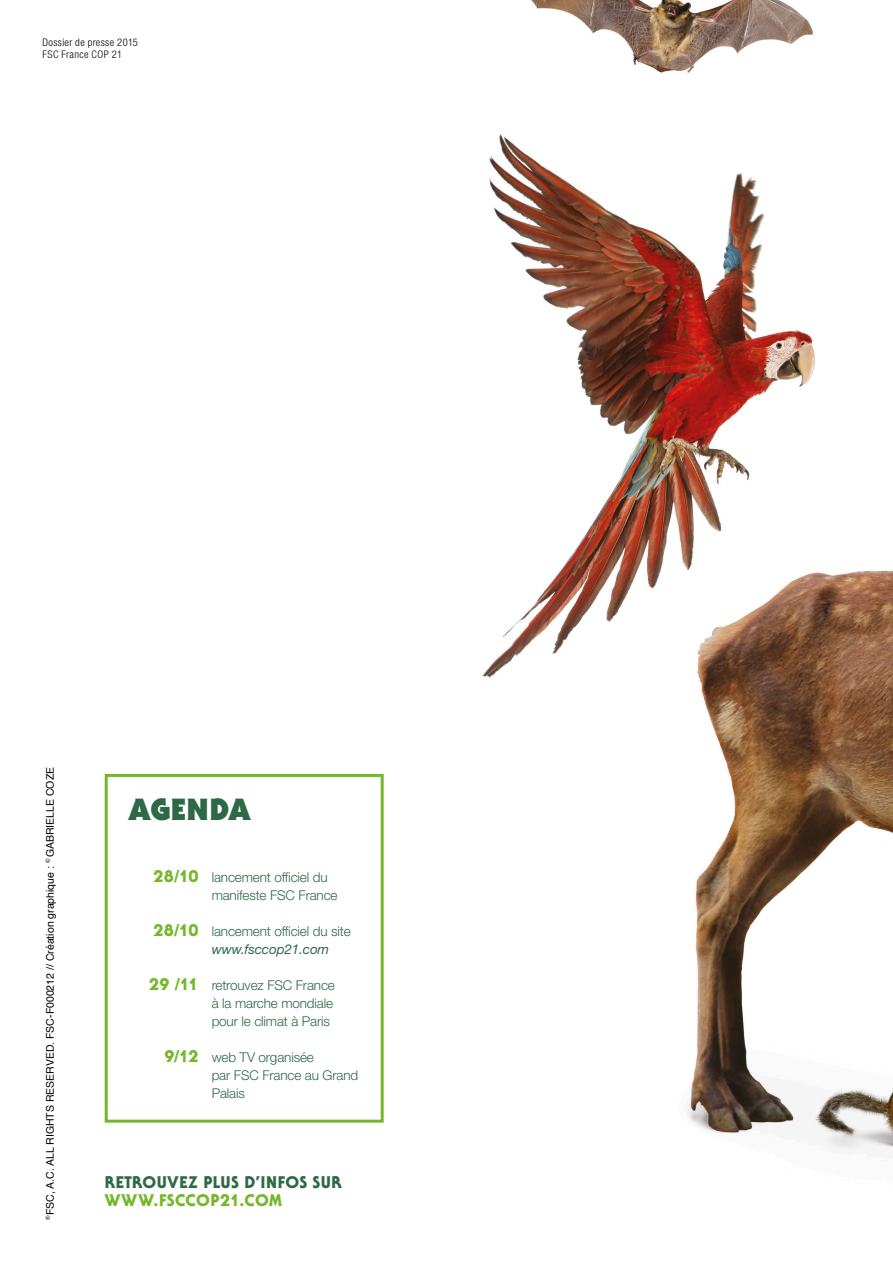
<style>
.page{position:relative;width:893px;height:1263px;background:#fff}
.page>*{position:absolute;margin:0;border:0;box-sizing:border-box;transform-origin:0 0}
.titre_2{font:900 30px "Serif Gothic Std";letter-spacing:.025em;color:#2e6946}
.soustitre_got{font:800 16.5px "Serif Gothic Std";letter-spacing:.025em;color:#75b72a}
.soustitre_got-2{font:800 16.5px "Serif Gothic Std";letter-spacing:.035em;color:#2e6946}
.texte_courant{font:300 13.5px/18px "Helvetica Neue LT Std";letter-spacing:-.01em;color:#2e6946}
.t1{font:10.5px "Helvetica";color:#000}
.t2{font:300 condensed 10.5px/12.6px "Helvetica Neue LT Std";letter-spacing:.035em;color:#000}
.s1{font-weight:400;font-style:italic}
</style>
<div class="page">
<img style="left:482px;top:134px;width:45px;height:544px">
<img style="left:527px;top:0;width:366px;height:1150px">
<div style="left:105px;top:774px;width:279px;height:349px;border:3px solid #75b72a"></div>
<p class="t2" style="left:43px;top:36px;width:97px">Dossier de presse 2015<br>FSC France COP 21</p>
<p class="t1" style="left:42px;top:1220px;width:455px;rotate:-90deg"><sup>®</sup>FSC, A.C. ALL RIGHTS RESERVED. FSC-F000212 // Création graphique : <sup>©</sup> GABRIELLE COZE</p>
<p class="titre_2" style="left:129px;top:790px;width:123px">AGENDA</p>
<p class="soustitre_got" style="left:154px;top:866px;width:47px">28/10</p>
<p class="soustitre_got" style="left:154px;top:920px;width:47px">28/10</p>
<p class="soustitre_got" style="left:149px;top:974px;width:51px">29 /11</p>
<p class="soustitre_got" style="left:164px;top:1046px;width:36px">9/12</p>
<p class="texte_courant" style="left:212px;top:868px;width:127px">lancement officiel du manifeste FSC France</p>
<p class="texte_courant" style="left:212px;top:922px;width:141px">lancement officiel du site <span class="s1">www.fsccop21.com</span></p>
<p class="texte_courant" style="left:212px;top:976px;width:125px">retrouvez FSC France à la marche mondiale pour le climat à Paris</p>
<p class="texte_courant" style="left:212px;top:1048px;width:148px">web TV organisée<br>par FSC France au Grand<br>Palais</p>
<p class="soustitre_got-2" style="left:105px;top:1172px;width:238px">RETROUVEZ PLUS D’INFOS SUR</p>
<p class="soustitre_got" style="left:105px;top:1190px;width:179px">WWW.FSCCOP21.COM</p>
</div>
